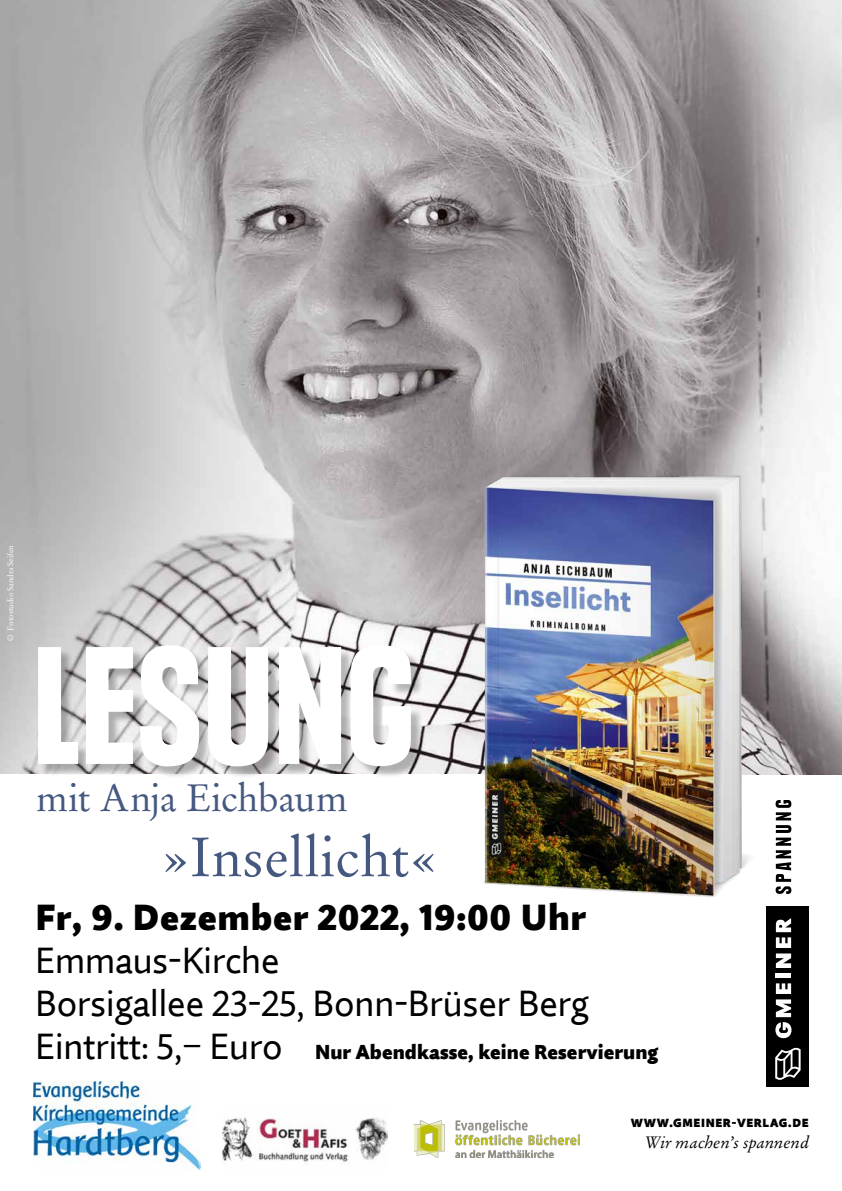
<style>
.page{position:relative;width:842px;height:1191px;background:#fff}
.page>*{position:absolute;margin:0;border:0;box-sizing:border-box;transform-origin:0 0}
.t1{font:900 condensed 165px "Plak";letter-spacing:.01em;color:#fff}
.t2{font:55px "Stempel Garamond LT Pro";letter-spacing:.005em;color:#455880}
.t3{font:38px "Stempel Garamond LT Pro";letter-spacing:-.015em;color:#455880}
.t4{font:36px/43px "Quire Sans Pro";color:#000}
.t5{font:900 36px "Quire Sans Pro";letter-spacing:.02em;color:#000}
.t6{font:900 20px "Quire Sans Pro";letter-spacing:.005em;color:#000}
.t7{font:italic 16.5px "Stempel Garamond LT Pro";color:#000}
.t8{font:900 11.7px "Quire Sans Pro";letter-spacing:.06em;color:#000}
.t9{font:8px "Stempel Garamond LT Pro";color:#fff}
</style>
<div class="page">
<img style="left:0;top:0;width:842px;height:774px">
<img style="left:483px;top:468px;width:310px;height:443px">
<div style="left:40px;top:647px;width:383px;height:132px;background:#000;opacity:.27"></div>
<svg style="left:775px;top:800px;width:16px;height:94px"></svg>
<div style="left:767px;top:906px;width:42px;height:180px;background:#000"></div>
<svg style="left:775px;top:983px;width:16px;height:55px"></svg>
<div style="left:776px;top:973px;width:15px;height:5px;background:#fff"></div>
<svg style="left:776px;top:918px;width:15px;height:50px"></svg>
<svg style="left:775px;top:1047px;width:26px;height:32px"></svg>
<img style="left:414px;top:1120px;width:166px;height:37px">
<img style="left:223px;top:1117px;width:164px;height:48px">
<img style="left:33px;top:1081px;width:168px;height:88px">
<p class="t9" style="left:5px;top:641px;width:97px;rotate:-90deg">© Fotostudio Sandra Seifen</p>
<h1 class="t1" style="left:33px;top:609px;width:382px">LESUNG</h1>
<p class="t3" style="left:36px;top:773px;width:313px">mit Anja Eichbaum</p>
<h2 class="t2" style="left:162px;top:821px;width:277px">»Insellicht«</h2>
<p class="t5" style="left:36px;top:894px;width:552px">Fr, 9. Dezember 2022, 19:00 Uhr</p>
<p class="t4" style="left:36px;top:938px;width:555px">Emmaus-Kirche<br>Borsigallee 23-25, Bonn-Brüser Berg<br>Eintritt: 5,– Euro</p>
<p class="t6" style="left:315px;top:1039px;width:345px">Nur Abendkasse, keine Reservierung</p>
<p class="t8" style="left:631px;top:1115px;width:179px">WWW.GMEINER-VERLAG.DE</p>
<p class="t7" style="left:645px;top:1132px;width:166px">Wir machen’s spannend</p>
</div>
